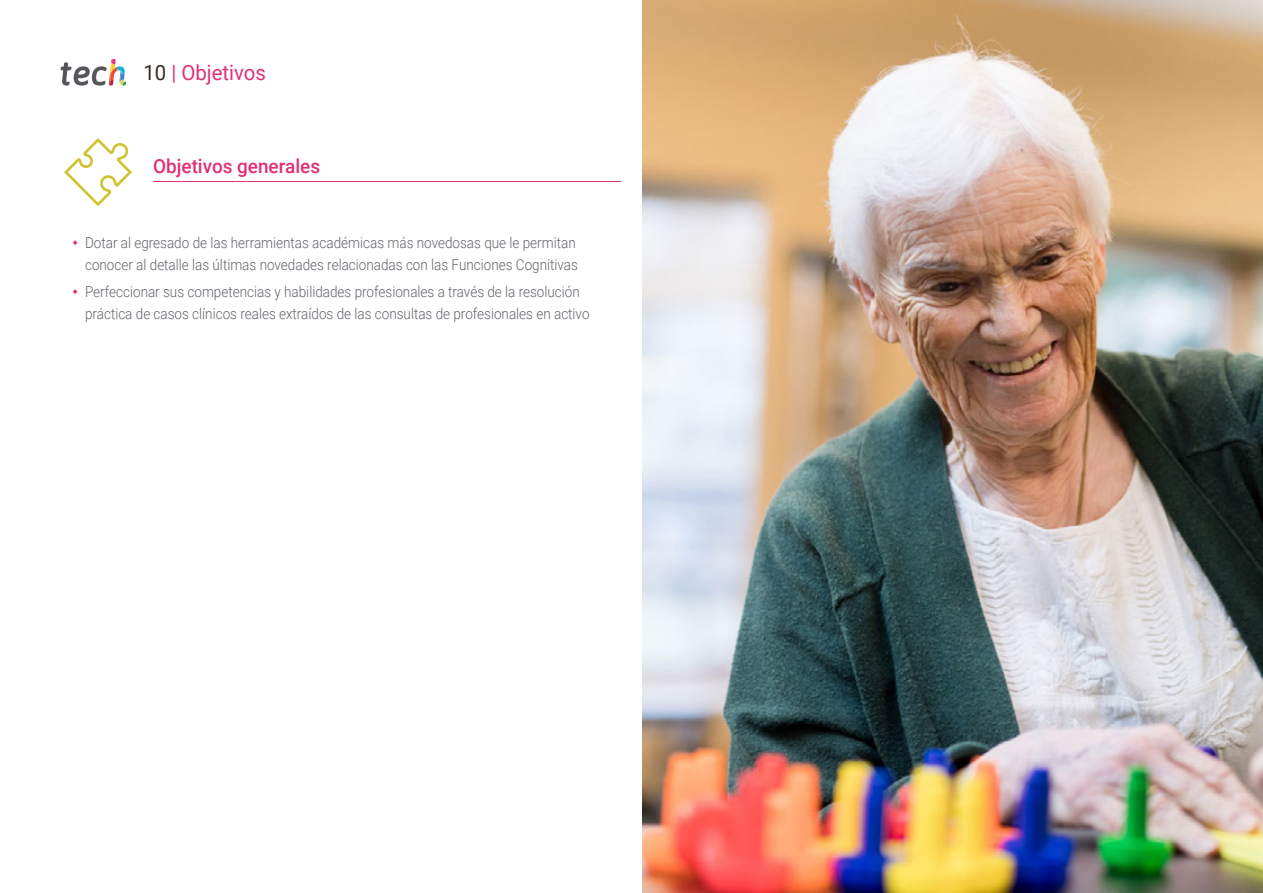
<style>
.page{position:relative;width:1263px;height:893px;background:#fff}
.page>*{position:absolute;margin:0;border:0;box-sizing:border-box;transform-origin:0 0}
.t1{font:21px "Roboto";color:#df3174}
.t2{font:500 19.5px "Roboto";color:#df3174}
.t3{font:300 15px/22.5px "Roboto";color:#61646a;scale:.9 1}
.s1{color:#312e20}
</style>
<div class="page">
<hr style="left:153px;top:181px;width:468px;height:1px;background:#df3174">
<svg style="left:64px;top:138px;width:68px;height:68px"></svg>
<img style="left:642px;top:0;width:621px;height:893px">
<svg style="left:61px;top:59px;width:65px;height:27px"></svg>
<h1 class="t1" style="left:144px;top:57px;width:124px"><span class="s1">10</span> | Objetivos</h1>
<h2 class="t2" style="left:153px;top:153px;width:169px">Objetivos generales</h2>
<p class="t3" style="left:85px;top:230px;width:549px">Dotar al egresado de las herramientas académicas más novedosas que le permitan conocer al detalle las últimas novedades relacionadas con las Funciones Cognitivas</p>
<p class="t3" style="left:85px;top:280px;width:562px">Perfeccionar sus competencias y habilidades profesionales a través de la resolución práctica de casos clínicos reales extraídos de las consultas de profesionales en activo</p>
</div>
